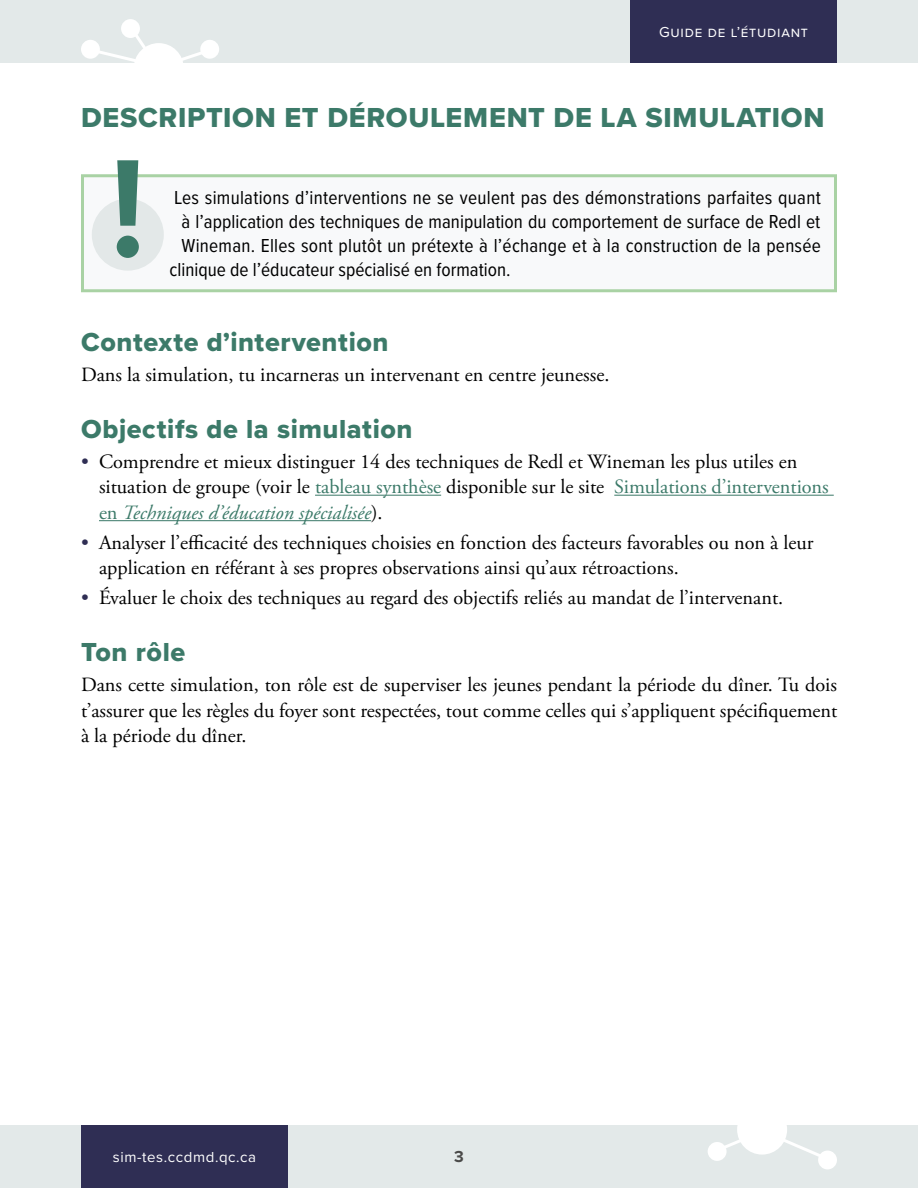
<style>
.page{position:relative;width:918px;height:1188px;background:#fff}
.page>*{position:absolute;margin:0;border:0;box-sizing:border-box;transform-origin:0 0}
.t1{font:700 144px "Proxima Nova Cond";color:#3c7a69}
.t2{font:28.5px "Proxima Nova Extrabld";letter-spacing:.025em;color:#3c7a69}
.t3{font:27px "Proxima Nova Extrabld";letter-spacing:.02em;color:#3c7a69}
.P_-_0{font:20.25px/25.5px "Adobe Garamond Pro";color:#000}
.t4{font:19.5px "Proxima Nova Cond";letter-spacing:.015em;color:#000}
.t5{font:700 16.5px "Proxima Nova";color:#4a4a49}
.t6{font:15px "Proxima Nova";letter-spacing:.05em;color:#fff}
.s1{color:#2f2e54}
.s2{color:#3c7a69}
.s3{font-style:italic;color:#3c7a69}
</style>
<div class="page">
<div style="left:0;top:0;width:918px;height:63px;background:#e3e9e9"></div>
<div style="left:0;top:1125px;width:918px;height:63px;background:#e3e9e9"></div>
<div style="left:81px;top:1125px;width:207px;height:63px;background:#2f2e54"></div>
<div style="left:630px;top:0;width:207px;height:63px;background:#2f2e54"></div>
<div style="left:737px;top:1105px;width:50px;height:50px;background:#fff;border-radius:50%"></div>
<div style="left:818px;top:1151px;width:19px;height:18px;background:#fff;border-radius:50%"></div>
<div style="left:708px;top:1142px;width:19px;height:19px;background:#fff;border-radius:50%"></div>
<svg style="left:769px;top:1134px;width:55px;height:24px"></svg>
<svg style="left:708px;top:1125px;width:45px;height:28px"></svg>
<div style="left:134px;top:43px;width:50px;height:50px;background:#fff;border-radius:50%"></div>
<div style="left:200px;top:40px;width:19px;height:19px;background:#fff;border-radius:50%"></div>
<div style="left:121px;top:19px;width:19px;height:19px;background:#fff;border-radius:50%"></div>
<div style="left:81px;top:40px;width:19px;height:19px;background:#fff;border-radius:50%"></div>
<svg style="left:174px;top:47px;width:45px;height:14px"></svg>
<svg style="left:92px;top:25px;width:59px;height:38px"></svg>
<div style="left:82px;top:176px;width:754px;height:115px;background:#f8f9fa"></div>
<div style="left:81px;top:174px;width:756px;height:118px;border:3px solid #a9d2a4"></div>
<hr style="left:315px;top:495px;width:126px;height:1px;background:#3c7a69">
<hr style="left:614px;top:495px;width:220px;height:1px;background:#3c7a69">
<hr style="left:99px;top:520px;width:272px;height:1px;background:#3c7a69">
<div style="left:92px;top:199px;width:72px;height:72px;background:#e3e8e8;border-radius:50%"></div>
<p class="t6" style="left:659px;top:20px;width:150px">Guide de l’étudiant</p>
<h2 class="t2" style="left:81px;top:96px;width:745px">DESCRIPTION ET DÉROULEMENT DE LA SIMULATION</h2>
<h1 class="t1" style="left:110px;top:102px;width:38px">!</h1>
<p class="t4" style="left:174px;top:183px;width:648px">Les simulations d’interventions ne se veulent pas des démonstrations parfaites quant</p>
<p class="t4" style="left:182px;top:207px;width:640px">à l’application des techniques de manipulation du comportement de surface de Redl et</p>
<p class="t4" style="left:182px;top:231px;width:641px">Wineman. Elles sont plutôt un prétexte à l’échange et à la construction de la pensée</p>
<p class="t4" style="left:170px;top:255px;width:343px">clinique de l’éducateur spécialisé en formation.</p>
<h3 class="t3" style="left:81px;top:322px;width:309px">Contexte d’intervention</h3>
<p class="P_-_0" style="left:81px;top:362px;width:530px">Dans la simulation, tu incarneras un intervenant en centre jeunesse.</p>
<h3 class="t3" style="left:81px;top:409px;width:333px">Objectifs de la simulation</h3>
<p class="P_-_0" style="left:99px;top:449px;width:731px;text-indent:-18px"><span class="s1">•</span> Comprendre et mieux distinguer 14 des techniques de Redl et Wineman les plus utiles en situation de groupe (voir le <span class="s2">tableau synthèse</span> disponible sur le site <span class="s2">Simulations d’interventions en</span> <span class="s3">Techniques d’éducation spécialisée</span>).</p>
<p class="P_-_0" style="left:99px;top:530px;width:716px;text-indent:-18px"><span class="s1">•</span> Analyser l’efficacité des techniques choisies en fonction des facteurs favorables ou non à leur application en référant à ses propres observations ainsi qu’aux rétroactions.</p>
<p class="P_-_0" style="left:81px;top:586px;width:704px"><span class="s1">•</span> Évaluer le choix des techniques au regard des objectifs reliés au mandat de l’intervenant.</p>
<h3 class="t3" style="left:81px;top:632px;width:106px">Ton rôle</h3>
<p class="P_-_0" style="left:81px;top:673px;width:758px;text-align:justify">Dans cette simulation, ton rôle est de superviser les jeunes pendant la période du dîner. Tu dois t’assurer que les règles du foyer sont respectées, tout comme celles qui s’appliquent spécifiquement à la période du dîner.</p>
<p class="t6" style="left:113px;top:1145px;width:145px">sim-tes.ccdmd.qc.ca</p>
<p class="t5" style="left:454px;top:1144px;width:11px">3</p>
</div>
